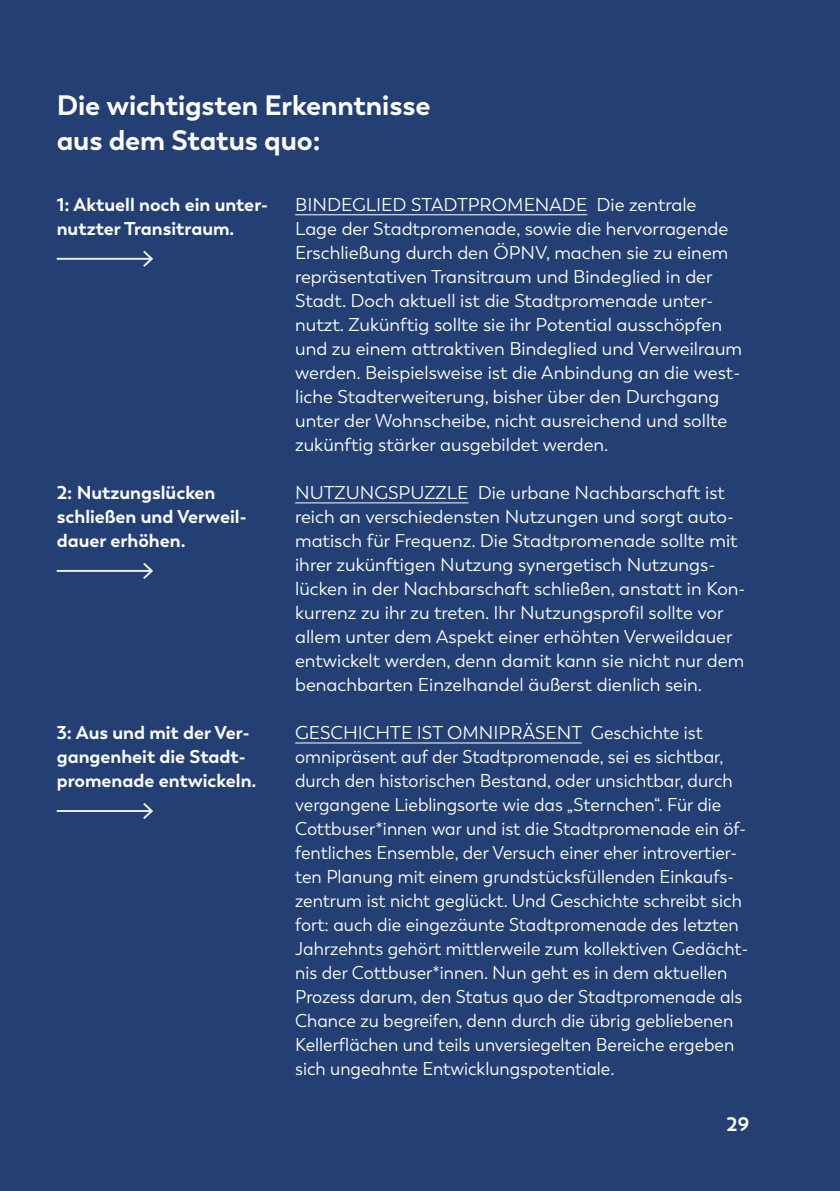
<style>
.page{position:relative;width:840px;height:1191px;background:#fff}
.page>*{position:absolute;margin:0;border:0;box-sizing:border-box;transform-origin:0 0}
.t1{font:700 28px/35px "Trenda";letter-spacing:-.005em;color:#fff}
.t2{font:700 19.6px "Trenda";color:#fff}
.t3{font:18.4px/24px "Trenda";color:#fff}
.t4{font:700 18.4px/24px "Trenda";color:#fff}
</style>
<div class="page">
<div style="left:0;top:0;width:839px;height:1191px;background:#233f73"></div>
<hr style="left:295px;top:214px;width:292px;height:1px;background:#fff">
<hr style="left:295px;top:502px;width:173px;height:1px;background:#fff">
<hr style="left:295px;top:742px;width:286px;height:1px;background:#fff">
<hr style="left:57px;top:258px;width:95px;height:2px;background:#fff">
<svg style="left:141px;top:250px;width:12px;height:17px"></svg>
<hr style="left:57px;top:570px;width:95px;height:2px;background:#fff">
<svg style="left:141px;top:562px;width:12px;height:17px"></svg>
<hr style="left:57px;top:810px;width:95px;height:2px;background:#fff">
<svg style="left:141px;top:803px;width:12px;height:16px"></svg>
<h1 class="t1" style="left:57px;top:88px;width:375px">Die wichtigsten Erkenntnisse aus dem Status quo:</h1>
<p class="t4" style="left:57px;top:192px;width:213px">1: Aktuell noch ein unter&shy;nutzter Transitraum.</p>
<p class="t4" style="left:57px;top:480px;width:191px">2: Nutzungslücken schließen und Verweil&shy;dauer erhöhen.</p>
<p class="t4" style="left:57px;top:720px;width:201px">3: Aus und mit der Ver&shy;gangenheit die Stadt&shy;promenade entwickeln.</p>
<p class="t3" style="left:295px;top:193px;width:448px">BINDEGLIED STADTPROMENADE Die zentrale Lage der Stadtpromenade, sowie die hervorragende Erschließung durch den ÖPNV, machen sie zu einem repräsentativen Transitraum und Bindeglied in der Stadt. Doch aktuell ist die Stadtpromenade unter&shy;nutzt. Zukünftig sollte sie ihr Potential ausschöpfen und zu einem attraktiven Bindeglied und Verweilraum werden. Beispielsweise ist die Anbindung an die west&shy;liche Stadterweiterung, bisher über den Durchgang unter der Wohnscheibe, nicht ausreichend und sollte zukünftig stärker ausgebildet werden.</p>
<p class="t3" style="left:295px;top:481px;width:451px">NUTZUNGSPUZZLE Die urbane Nachbarschaft ist reich an verschiedensten Nutzungen und sorgt auto&shy;matisch für Frequenz. Die Stadtpromenade sollte mit ihrer zukünftigen Nutzung synergetisch Nutzungs&shy;lücken in der Nachbarschaft schließen, anstatt in Kon&shy;kurrenz zu ihr zu treten. Ihr Nutzungsprofil sollte vor allem unter dem Aspekt einer erhöhten Verweildauer entwickelt werden, denn damit kann sie nicht nur dem benachbarten Einzelhandel äußerst dienlich sein.</p>
<p class="t3" style="left:295px;top:721px;width:454px">GESCHICHTE IST OMNIPRÄSENT Geschichte ist omnipräsent auf der Stadtpromenade, sei es sichtbar, durch den historischen Bestand, oder unsichtbar, durch vergangene Lieblingsorte wie das „Sternchen“. Für die Cottbuser*innen war und ist die Stadtpromenade ein öf&shy;fentliches Ensemble, der Versuch einer eher introvertier&shy;ten Planung mit einem grundstücksfüllenden Einkaufs&shy;zentrum ist nicht geglückt. Und Geschichte schreibt sich fort: auch die eingezäunte Stadtpromenade des letzten Jahrzehnts gehört mittlerweile zum kollektiven Gedächt&shy;nis der Cottbuser*innen. Nun geht es in dem aktuellen Prozess darum, den Status quo der Stadtpromenade als Chance zu begreifen, denn durch die übrig gebliebenen Kellerflächen und teils unversiegelten Bereiche ergeben sich ungeahnte Entwicklungspotentiale.</p>
<p class="t2" style="left:726px;top:1112px;width:24px">29</p>
</div>
